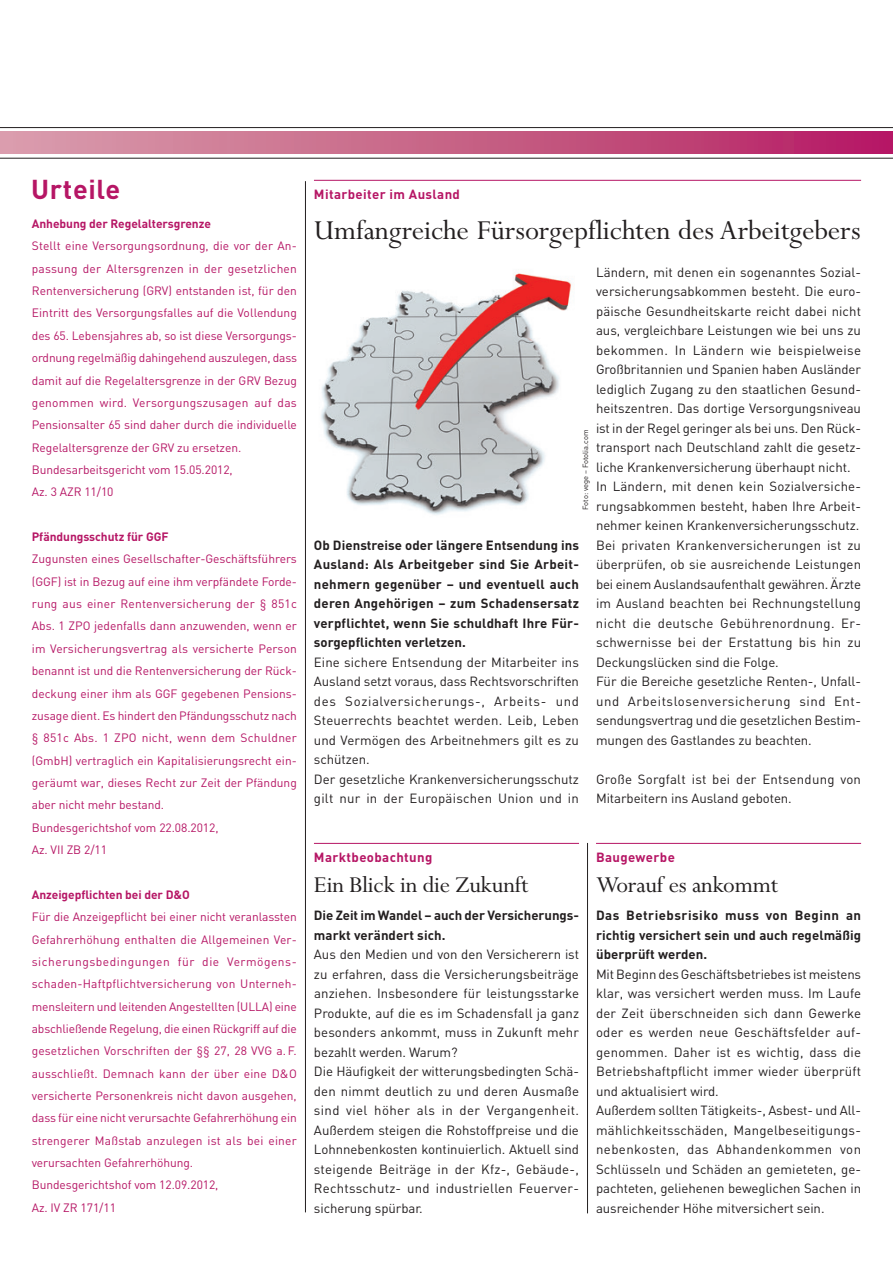
<style>
.page{position:relative;width:893px;height:1263px;background:#fff}
.page>*{position:absolute;margin:0;border:0;box-sizing:border-box;transform-origin:0 0}
.t1{font:30.75px "Perpetua";letter-spacing:-.005em;color:#231f20}
.t2{font:700 27px "DIN";letter-spacing:.025em;color:#b61665}
.t3{font:25.5px "Perpetua";letter-spacing:-.01em;color:#231f20}
.t4{font:13.2px/19.5px "DIN";letter-spacing:.005em;color:#231f20}
.t5{font:700 13.2px/19.5px "DIN";letter-spacing:.005em;color:#231f20;text-align:justify}
.t6{font:700 13.2px "DIN";letter-spacing:.03em;color:#b61665}
.t7{font:12px/22.4px "DIN";letter-spacing:-.005em;color:#b61665}
.t8{font:700 12px "DIN";letter-spacing:-.005em;color:#b61665}
.t9{font:7.5px "DIN";color:#231f20}
</style>
<div class="page">
<div style="left:0;top:132px;width:893px;height:22px;background:linear-gradient(to right,#daa2ac,#b51e63)"></div>
<hr style="left:0;top:127px;width:893px;height:1px;background:#231f20">
<hr style="left:0;top:158px;width:893px;height:1px;background:#231f20">
<hr style="left:314px;top:180px;width:547px;height:1px;background:#b61665">
<hr style="left:305px;top:181px;width:1px;height:1031px;background:#231f20">
<hr style="left:587px;top:843px;width:1px;height:370px;background:#231f20">
<img style="left:321px;top:273px;width:250px;height:242px">
<hr style="left:314px;top:843px;width:265px;height:1px;background:#b61665">
<hr style="left:596px;top:843px;width:265px;height:1px;background:#b61665">
<h2 class="t2" style="left:31px;top:172px;width:90px">Urteile</h2>
<p class="t6" style="left:314px;top:185px;width:148px">Mitarbeiter im Ausland</p>
<h1 class="t1" style="left:314px;top:214px;width:548px">Umfangreiche Fürsorgepflichten des Arbeitgebers</h1>
<p class="t8" style="left:32px;top:216px;width:181px">Anhebung der Regelaltersgrenze</p>
<p class="t7" style="left:32px;top:235px;width:267px">Stellt eine Versorgungsordnung, die vor der An&shy;passung der Altersgrenzen in der gesetzlichen -Rentenversicherung (GRV) entstanden ist, für den Eintritt des Ver-sorgungsfalles auf die Vollendung des 65. Lebensjahres ab, so ist diese Versorgungs&shy;ordnung regelmäßig dahin-gehend auszulegen, dass damit auf die Regelaltersgrenze in der GRV Bezug genommen wird. Versorgungszusagen auf das -Pensionsalter 65 sind daher durch die individuelle Regelaltersgrenze der GRV zu ersetzen.<br>Bundesarbeitsgericht vom 15.05.2012,<br>Az. 3 AZR 11/10</p>
<p class="t8" style="left:32px;top:529px;width:138px">Pfändungsschutz für GGF</p>
<p class="t7" style="left:32px;top:548px;width:267px">Zugunsten eines Gesellschafter-Geschäftsführers (GGF) ist in Bezug auf eine ihm ver-pfändete Forde&shy;rung aus einer Rentenversicherung der § 851c Abs. 1 ZPO jedenfalls dann anzuwenden, wenn er im Versicherungsvertrag als versicherte -Person benannt ist und die Rentenver-sicherung der Rück&shy;deckung einer ihm als GGF gegebenen Pensions&shy;zusage dient. Es hindert den Pfändungsschutz nach § 851c Abs. 1 ZPO nicht, wenn dem Schuldner (GmbH) vertraglich ein Kapitalisierungsrecht ein&shy;geräumt war, dieses Recht zur Zeit der Pfändung aber nicht mehr bestand.<br>Bundesgerichtshof vom 22.08.2012,<br>Az. VII ZB 2/11</p>
<p class="t8" style="left:32px;top:887px;width:160px">Anzeigepflichten bei der D&amp;O</p>
<p class="t7" style="left:32px;top:905px;width:267px">Für die Anzeigepflicht bei einer nicht veranlassten Gefahrerhöhung enthalten die Allgemeinen Ver&shy;sicherungsbedingungen für die Vermögens&shy;schaden-Haftpflichtversicherung von Unterneh&shy;mensleitern und leitenden Angestellten (ULLA) eine abschließende Regelung, die einen Rückgriff auf die gesetzlichen Vorschriften der §§ 27, 28 VVG a.F. ausschließt. Demnach kann der über eine D&amp;O -ver-sicherte Personenkreis nicht davon ausgehen, dass für eine nicht verursachte Gefahr-erhöhung ein strengerer Maßstab anzulegen ist als bei einer -verursachten Gefahrerhöhung.<br>Bundesgerichtshof vom 12.09.2012,<br>Az. IV ZR 171/11</p>
<p class="t4" style="left:596px;top:262px;width:267px">-Ländern, mit denen ein sogenanntes Sozial&shy;versicherungsabkommen besteht. Die euro&shy;päische Gesundheitskarte reicht dabei nicht aus, vergleich-bare Leistungen wie bei uns zu bekommen. In Ländern wie beispielweise Großbritannien und Spanien haben Ausländer lediglich Zugang zu den staatlichen Gesund&shy;heitszentren. Das dortige Versorgungsniveau ist in der Regel geringer als bei uns. Den Rück&shy;transport nach Deutschland zahlt die gesetz&shy;liche -Krankenversicherung überhaupt nicht.<br>In Ländern, mit denen kein Sozialversiche&shy;rungsabkommen besteht, haben Ihre Arbeit&shy;nehmer keinen Krankenver-sicherungsschutz.<br>Bei privaten Krankenversicherungen ist zu überprüfen, ob sie ausreichende Leistungen bei einem Auslandsaufenthalt gewähren. Ärzte im Ausland be-achten bei Rechnungstellung nicht die deutsche Gebührenordnung. Er&shy;schwernisse bei der Erstattung bis hin zu -Deckungslücken sind die Folge.<br>Für die Bereiche gesetzliche Renten-, Unfall&shy;und Arbeitslosenversicherung sind Ent&shy;sendungsvertrag und die gesetzlichen Bestim&shy;mungen des Gast-landes zu beachten.</p>
<p class="t4" style="left:596px;top:769px;width:267px">Große Sorgfalt ist bei der Entsendung von -Mitarbeitern ins Ausland geboten.</p>
<p class="t9" style="left:581px;top:510px;width:82px;rotate:-90deg">Foto: vege – Fotolia.com</p>
<p class="t5" style="left:314px;top:534px;width:267px">Ob Dienstreise oder längere Entsendung ins Ausland: Als Arbeitgeber sind Sie Arbeit&shy;nehmern gegenüber – und eventuell auch deren Angehörigen – zum Schadensersatz verpflichtet, wenn Sie schuldhaft Ihre Für&shy;sorgepflichten verletzen.</p>
<p class="t4" style="left:314px;top:652px;width:267px">Eine sichere Entsendung der Mitarbeiter ins Ausland setzt voraus, dass Rechts-vorschriften des Sozialversicherungs-, Arbeits- und -Steuerrechts beachtet -werden. Leib, Leben und Vermögen des Arbeitnehmers gilt es zu schützen.<br>Der gesetzliche Krankenversicherungsschutz gilt nur in der Europäischen Union und in</p>
<p class="t6" style="left:314px;top:848px;width:120px">Marktbeobachtung</p>
<h3 class="t3" style="left:314px;top:871px;width:216px">Ein Blick in die Zukunft</h3>
<p class="t5" style="left:314px;top:905px;width:267px">Die Zeit im Wandel – auch der Versicherungs&shy;markt verändert sich.</p>
<p class="t4" style="left:314px;top:944px;width:267px">Aus den Medien und von den Ver-sicherern ist zu erfahren, dass die Versicherungsbeiträge anziehen. Ins-besondere für leistungsstarke Produkte, auf die es im Schadensfall ja ganz -besonders ankommt, muss in Zukunft mehr bezahlt werden. Warum?<br>Die Häufigkeit der witterungsbedingten Schä&shy;den nimmt deutlich zu und deren Ausmaße sind viel höher als in der Vergangenheit. -Außer-dem steigen die Rohstoffpreise und die Lohnnebenkosten kontinuierlich. Aktuell sind steigende Beiträge in der Kfz-, Gebäude-, Rechtsschutz- und industriellen Feuerver&shy;sicherung spürbar.</p>
<p class="t6" style="left:596px;top:848px;width:80px">Baugewerbe</p>
<h3 class="t3" style="left:596px;top:871px;width:184px">Worauf es ankommt</h3>
<p class="t5" style="left:596px;top:905px;width:267px">Das Betriebsrisiko muss von Beginn an richtig versichert sein und auch regelmäßig überprüft werden.</p>
<p class="t4" style="left:596px;top:964px;width:267px">Mit Beginn des Geschäftsbetriebes ist -meistens klar, was versichert werden muss. Im Laufe der Zeit überschneiden sich dann Gewerke oder es werden neue Geschäftsfelder auf&shy;genommen. Daher ist es wichtig, dass die -Betriebshaftpflicht immer wieder überprüft und aktualisiert wird.<br>Außerdem sollten Tätigkeits-, Asbest- und All&shy;mählichkeitsschäden, Mangelbeseitigungs&shy;nebenkosten, das Ab-handenkommen von Schlüsseln und Schäden an gemieteten, ge&shy;pachteten, geliehenen beweglichen Sachen in ausreichender Höhe mitversichert sein.</p>
</div>
